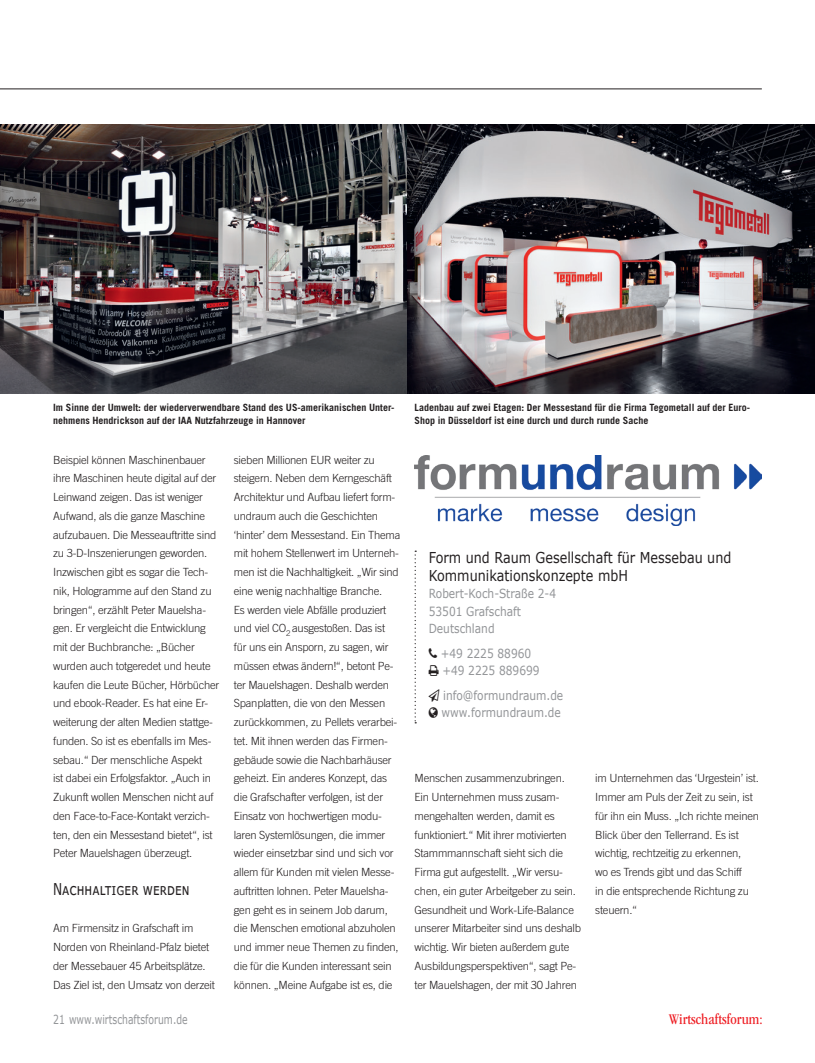
<style>
.page{position:relative;width:815px;height:1063px;background:#fff}
.page>*{position:absolute;margin:0;border:0;box-sizing:border-box;transform-origin:0 0}
.Zwischenheadline_PR{font:16.25px "Verdana";color:#231f20;scale:.75 1}
.t1{font:condensed 15.25px "ITC Garamond Std";color:#ee1d23}
.Firmenname{font:15px/17.5px "Verdana";color:#231f20;scale:.85 1}
.Adresse{font:12.5px/17.5px "Verdana";color:#939598;scale:.85 1}
.Adresse-2{font:12.5px "Verdana";color:#939598;scale:.74 1}
.Fließtext_PR{font:300 11.25px/18.8px "Trade Gothic LT Pro";letter-spacing:-.02em;color:#231f20}
.BU_PR{font:700 10px/12.5px "Trade Gothic LT Pro";color:#231f20}
</style>
<div class="page">
<hr style="left:0;top:89px;width:762px;height:1px;background:#231f20">
<svg style="left:415px;top:551px;width:1px;height:172px"></svg>
<img style="left:0;top:124px;width:815px;height:269px">
<img style="left:415px;top:456px;width:347px;height:70px">
<p class="BU_PR" style="left:53px;top:401px;width:343px">Im Sinne der Umwelt: der wiederverwendbare Stand des US-amerikanischen Unter&shy;nehmens Hendrickson auf der IAA Nutzfahrzeuge in Hannover</p>
<p class="BU_PR" style="left:415px;top:401px;width:337px">Ladenbau auf zwei Etagen: Der Messestand für die Firma Tegometall auf der Euro-<br>Shop in Düsseldorf ist eine durch und durch runde Sache</p>
<p class="Fließtext_PR" style="left:53px;top:450px;width:168px">Beispiel können Maschinenbauer ihre Maschinen heute digital auf der Leinwand zeigen. Das ist weniger Aufwand, als die ganze Maschine aufzubauen. Die Messeauftritte sind zu 3-D-Inszenierungen geworden.<br>Inzwischen gibt es sogar die Tech&shy;nik, Hologramme auf den Stand zu bringen“, erzählt Peter Mauelsha&shy;gen. Er vergleicht die Entwicklung mit der Buchbranche: „Bücher wurden auch totgeredet und heute kaufen die Leute Bücher, Hörbücher und ebook-Reader. Es hat eine Er&shy;weiterung der alten Medien stattge&shy;funden. So ist es ebenfalls im Mes&shy;sebau.“ Der menschliche Aspekt<br>ist dabei ein Erfolgsfaktor. „Auch in Zukunft wollen Menschen nicht auf den Face-to-Face-Kontakt verzich&shy;ten, den ein Messestand bietet“, ist Peter Mauelshagen überzeugt.</p>
<p class="Zwischenheadline_PR" style="left:53px;top:878px;width:184px">Nachhaltiger werden</p>
<p class="Fließtext_PR" style="left:53px;top:919px;width:163px">Am Firmensitz in Grafschaft im Norden von Rheinland-Pfalz bietet der Messebauer 45 Arbeitsplätze.<br>Das Ziel ist, den Umsatz von derzeit</p>
<p class="Fließtext_PR" style="left:234px;top:450px;width:168px">sieben Millionen EUR weiter zu steigern. Neben dem Kerngeschäft Architektur und Aufbau liefert form&shy;undraum auch die Geschichten ‘hinter’ dem Messestand. Ein Thema mit hohem Stellenwert im Unterneh&shy;men ist die Nachhaltigkeit. „Wir sind eine wenig nachhaltige Branche.<br>Es werden viele Abfälle produziert und viel CO<sub>2</sub> ausgestoßen. Das ist für uns ein Ansporn, zu sagen, wir müssen etwas ändern!“, betont Pe&shy;ter Mauelshagen. Deshalb werden Spanplatten, die von den Messen zurückkommen, zu Pellets verarbei&shy;tet. Mit ihnen werden das Firmen&shy;gebäude sowie die Nachbarhäuser geheizt. Ein anderes Konzept, das die Grafschafter verfolgen, ist der Einsatz von hochwertigen modu&shy;laren Systemlösungen, die immer wieder einsetzbar sind und sich vor allem für Kunden mit vielen Messe&shy;auftritten lohnen. Peter Mauelsha&shy;gen geht es in seinem Job darum, die Menschen emotional abzuholen und immer neue Themen zu finden, die für die Kunden interessant sein können. „Meine Aufgabe ist es, die</p>
<p class="Firmenname" style="left:429px;top:549px;width:357px">Form und Raum Gesellschaft für Messebau und<br>Kommunikationskonzepte mbH</p>
<p class="Adresse" style="left:429px;top:585px;width:151px">Robert-Koch-Straße 2-4<br>53501 Grafschaft<br>Deutschland</p>
<p class="Adresse" style="left:441px;top:644px;width:118px">+49 2225 88960 +49 2225 889699</p>
<p class="Adresse" style="left:442px;top:687px;width:145px">info@formundraum.de www.formundraum.de</p>
<p class="Fließtext_PR" style="left:415px;top:769px;width:168px">Menschen zusammenzubringen.<br>Ein Unternehmen muss zusam&shy;mengehalten werden, damit es funktioniert.“ Mit ihrer motivierten Stammmannschaft sieht sich die Firma gut aufgestellt. „Wir versu&shy;chen, ein guter Arbeitgeber zu sein.<br>Gesundheit und Work-Life-Balance unserer Mitarbeiter sind uns deshalb wichtig. Wir bieten außerdem gute Ausbildungsperspektiven“, sagt Pe&shy;ter Mauelshagen, der mit 30 Jahren</p>
<p class="Fließtext_PR" style="left:595px;top:769px;width:165px">im Unternehmen das ‘Urgestein’ ist.<br>Immer am Puls der Zeit zu sein, ist für ihn ein Muss. „Ich richte meinen<br>Blick über den Tellerrand. Es ist wichtig, rechtzeitig zu erkennen,<br>wo es Trends gibt und das Schiff<br>in die entsprechende Richtung zu steuern.“</p>
<p class="Adresse-2" style="left:53px;top:1011px;width:183px">21 www.wirtschaftsforum.de</p>
<p class="t1" style="left:669px;top:1011px;width:95px">Wirtschaftsforum:</p>
</div>
